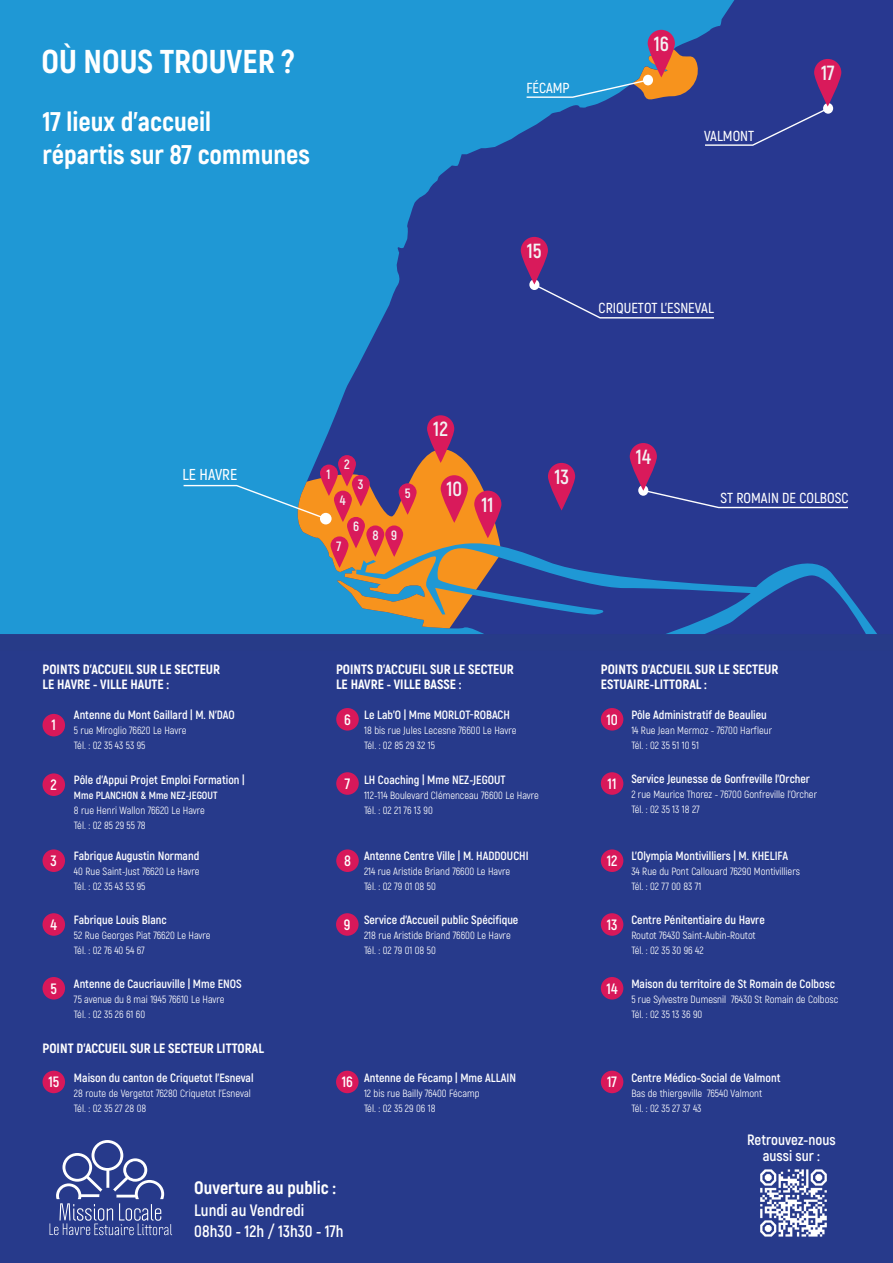
<style>
.page{position:relative;width:893px;height:1263px;background:#fff}
.page>*{position:absolute;margin:0;border:0;box-sizing:border-box;transform-origin:0 0}
.t1{font:800 33px "Akrobat";color:#fff}
.t2{font:800 27px/33px "Akrobat";color:#fff}
.t3{font:700 20.4px "Akrobat";color:#f2f3f4}
.t4{font:800 18px "Akrobat";color:#fff}
.t5{font:700 16.5px/21.5px "Akrobat";color:#fff}
.t6{font:600 15.75px "Akrobat";color:#fff}
.t7{font:700 15px/16.5px "Akrobat";color:#fff;text-align:center}
.t8{font:600 14.55px "Akrobat";color:#fff}
.t9{font:800 13.5px/15px "Akrobat";color:#fff}
.t10{font:700 13.5px "Akrobat";color:#f2f3f4}
.t11{font:700 12px "Akrobat";color:#fff}
.t12{font:10.5px/15px "Akrobat";color:#fff}
.t13{font:700 10.5px "Akrobat";color:#fff}
</style>
<div class="page">
<div style="left:0;top:0;width:893px;height:635px;background:#1f98d5"></div>
<svg style="left:328px;top:0;width:565px;height:433px;fill:#283890"></svg>
<div style="left:532px;top:283px;width:183px;height:36px;background:#283890"></div>
<div style="left:529px;top:279px;width:10px;height:11px;background:#fff;border-radius:50%"></div>
<svg style="left:183px;top:433px;width:710px;height:201px"></svg>
<div style="left:638px;top:485px;width:10px;height:11px;background:#fff;border-radius:50%"></div>
<svg style="left:525px;top:49px;width:305px;height:97px"></svg>
<div style="left:823px;top:103px;width:10px;height:11px;background:#fff;border-radius:50%"></div>
<svg style="left:320px;top:465px;width:18px;height:31px"></svg>
<svg style="left:338px;top:455px;width:18px;height:31px"></svg>
<svg style="left:352px;top:475px;width:18px;height:31px"></svg>
<svg style="left:334px;top:491px;width:18px;height:31px"></svg>
<svg style="left:399px;top:483px;width:18px;height:32px"></svg>
<svg style="left:347px;top:517px;width:18px;height:31px"></svg>
<svg style="left:331px;top:536px;width:17px;height:32px"></svg>
<svg style="left:366px;top:525px;width:18px;height:32px"></svg>
<svg style="left:385px;top:525px;width:18px;height:32px"></svg>
<svg style="left:441px;top:475px;width:27px;height:48px"></svg>
<svg style="left:474px;top:491px;width:27px;height:47px"></svg>
<svg style="left:427px;top:415px;width:27px;height:48px"></svg>
<svg style="left:548px;top:463px;width:27px;height:47px"></svg>
<svg style="left:630px;top:443px;width:27px;height:48px"></svg>
<svg style="left:521px;top:237px;width:27px;height:47px"></svg>
<svg style="left:648px;top:30px;width:27px;height:47px"></svg>
<svg style="left:814px;top:59px;width:27px;height:48px"></svg>
<div style="left:0;top:634px;width:893px;height:629px;background:#273a8b"></div>
<svg style="left:50px;top:1140px;width:122px;height:95px;background:#49599d"></svg>
<img style="left:751px;top:1163px;width:85px;height:80px">
<div style="left:43px;top:714px;width:22px;height:22px;background:#d8185a;border-radius:50%"></div>
<div style="left:43px;top:773px;width:22px;height:23px;background:#d8185a;border-radius:50%"></div>
<div style="left:43px;top:849px;width:22px;height:23px;background:#d8185a;border-radius:50%"></div>
<div style="left:43px;top:913px;width:22px;height:23px;background:#d8185a;border-radius:50%"></div>
<div style="left:43px;top:977px;width:22px;height:22px;background:#d8185a;border-radius:50%"></div>
<div style="left:336px;top:913px;width:23px;height:23px;background:#d8185a;border-radius:50%"></div>
<div style="left:336px;top:849px;width:23px;height:23px;background:#d8185a;border-radius:50%"></div>
<div style="left:336px;top:772px;width:23px;height:23px;background:#d8185a;border-radius:50%"></div>
<div style="left:336px;top:708px;width:23px;height:22px;background:#d8185a;border-radius:50%"></div>
<div style="left:601px;top:708px;width:22px;height:22px;background:#d8185a;border-radius:50%"></div>
<div style="left:601px;top:772px;width:22px;height:23px;background:#d8185a;border-radius:50%"></div>
<div style="left:601px;top:849px;width:22px;height:23px;background:#d8185a;border-radius:50%"></div>
<div style="left:601px;top:913px;width:22px;height:23px;background:#d8185a;border-radius:50%"></div>
<div style="left:601px;top:977px;width:22px;height:22px;background:#d8185a;border-radius:50%"></div>
<div style="left:43px;top:1071px;width:22px;height:22px;background:#d8185a;border-radius:50%"></div>
<div style="left:336px;top:1071px;width:23px;height:22px;background:#d8185a;border-radius:50%"></div>
<div style="left:601px;top:1071px;width:22px;height:22px;background:#d8185a;border-radius:50%"></div>
<h1 class="t1" style="left:41px;top:41px;width:255px">OÙ NOUS TROUVER ?</h1>
<h2 class="t2" style="left:43px;top:105px;width:269px">17 lieux d’accueil<br>répartis sur 87 communes</h2>
<h3 class="t8" style="left:526px;top:79px;width:45px">FÉCAMP</h3>
<h3 class="t3" style="left:654px;top:31px;width:17px">16</h3>
<h3 class="t8" style="left:704px;top:127px;width:52px">VALMONT</h3>
<h3 class="t3" style="left:527px;top:238px;width:16px">15</h3>
<h3 class="t8" style="left:599px;top:299px;width:117px">CRIQUETOT L’ESNEVAL</h3>
<h3 class="t3" style="left:821px;top:60px;width:15px">17</h3>
<h3 class="t6" style="left:182px;top:465px;width:56px">LE HAVRE</h3>
<p class="t10" style="left:327px;top:466px;width:6px">1</p>
<p class="t10" style="left:344px;top:456px;width:7px">2</p>
<p class="t10" style="left:340px;top:492px;width:7px">4</p>
<p class="t10" style="left:358px;top:476px;width:7px">3</p>
<p class="t10" style="left:353px;top:518px;width:8px">6</p>
<p class="t10" style="left:337px;top:538px;width:6px">7</p>
<p class="t10" style="left:405px;top:484px;width:7px">5</p>
<p class="t10" style="left:372px;top:527px;width:26px">8 9</p>
<h3 class="t3" style="left:433px;top:416px;width:16px">12</h3>
<h3 class="t3" style="left:446px;top:476px;width:17px">10</h3>
<h3 class="t3" style="left:482px;top:492px;width:14px">11</h3>
<h3 class="t3" style="left:554px;top:464px;width:16px">13</h3>
<h3 class="t3" style="left:636px;top:444px;width:16px">14</h3>
<h3 class="t8" style="left:720px;top:489px;width:129px">ST ROMAIN DE COLBOSC</h3>
<p class="t9" style="left:43px;top:661px;width:179px">POINTS D’ACCUEIL SUR LE SECTEUR<br>LE HAVRE - VILLE HAUTE :</p>
<h3 class="t7" style="left:52px;top:717px;width:6px">1</h3>
<h3 class="t7" style="left:51px;top:776px;width:8px">2</h3>
<h3 class="t7" style="left:51px;top:852px;width:8px">3</h3>
<h3 class="t7" style="left:51px;top:916px;width:8px">4</h3>
<h3 class="t7" style="left:51px;top:980px;width:8px">5</h3>
<p class="t11" style="left:74px;top:707px;width:162px">Antenne du Mont Gaillard | M. N’DAO</p>
<p class="t12" style="left:74px;top:723px;width:114px">5 rue Miroglio 76620 Le Havre<br>Tél. : 02 35 43 53 95</p>
<p class="t11" style="left:74px;top:772px;width:172px">Pôle d’Appui Projet Emploi Formation |</p>
<p class="t13" style="left:74px;top:788px;width:145px">Mme PLANCHON &amp; Mme NEZ-JEGOUT</p>
<p class="t12" style="left:74px;top:802px;width:132px">8 rue Henri Wallon 76620 Le Havre<br>Tél. : 02 85 29 55 78</p>
<p class="t11" style="left:74px;top:849px;width:127px">Fabrique Augustin Normand</p>
<p class="t12" style="left:74px;top:864px;width:127px">40 Rue Saint-Just 76620 Le Havre<br>Tél. : 02 35 43 53 95</p>
<p class="t11" style="left:74px;top:912px;width:94px">Fabrique Louis Blanc</p>
<p class="t12" style="left:74px;top:928px;width:138px">52 Rue Georges Piat 76620 Le Havre<br>Tél. : 02 76 40 54 67</p>
<p class="t11" style="left:74px;top:976px;width:169px">Antenne de Caucriauville | Mme ENOS</p>
<p class="t12" style="left:74px;top:992px;width:152px">75 avenue du 8 mai 1945 76610 Le Havre<br>Tél. : 02 35 26 61 60</p>
<p class="t9" style="left:336px;top:661px;width:179px">POINTS D’ACCUEIL SUR LE SECTEUR<br>LE HAVRE - VILLE BASSE :</p>
<h3 class="t7" style="left:344px;top:711px;width:8px">6</h3>
<h3 class="t7" style="left:345px;top:775px;width:7px">7</h3>
<h3 class="t7" style="left:344px;top:852px;width:8px">8</h3>
<h3 class="t7" style="left:344px;top:916px;width:8px">9</h3>
<p class="t11" style="left:364px;top:708px;width:147px">Le Lab’O | Mme MORLOT-ROBACH</p>
<p class="t12" style="left:364px;top:723px;width:154px">18 bis rue Jules Lecesne 76600 Le Havre<br>Tél. : 02 85 29 32 15</p>
<p class="t11" style="left:364px;top:772px;width:143px">LH Coaching | Mme NEZ-JEGOUT</p>
<p class="t12" style="left:364px;top:787px;width:177px">112-114 Boulevard Clémenceau 76600 Le Havre<br>Tél. : 02 21 76 13 90</p>
<p class="t11" style="left:364px;top:849px;width:166px">Antenne Centre Ville | M. HADDOUCHI</p>
<p class="t12" style="left:364px;top:864px;width:148px">214 rue Aristide Briand 76600 Le Havre<br>Tél. : 02 79 01 08 50</p>
<p class="t11" style="left:364px;top:912px;width:156px">Service d’Accueil public Spécifique</p>
<p class="t12" style="left:364px;top:928px;width:148px">218 rue Aristide Briand 76600 Le Havre<br>Tél. : 02 79 01 08 50</p>
<p class="t9" style="left:601px;top:661px;width:179px">POINTS D’ACCUEIL SUR LE SECTEUR<br>ESTUAIRE-LITTORAL :</p>
<h3 class="t7" style="left:606px;top:711px;width:13px">10</h3>
<p class="t11" style="left:631px;top:707px;width:137px">Pôle Administratif de Beaulieu</p>
<p class="t12" style="left:631px;top:723px;width:142px">14 Rue Jean Mermoz - 76700 Harfleur<br>Tél. : 02 35 51 10 51</p>
<p class="t11" style="left:631px;top:772px;width:180px">Service Jeunesse de Gonfreville l’Orcher</p>
<p class="t12" style="left:631px;top:787px;width:187px">2 rue Maurice Thorez - 76700 Gonfreville l’Orcher<br>Tél. : 02 35 13 18 27</p>
<p class="t11" style="left:631px;top:849px;width:158px">L’Olympia Montivilliers | M. KHELIFA</p>
<p class="t12" style="left:631px;top:864px;width:170px">34 Rue du Pont Callouard 76290 Montivilliers<br>Tél. : 02 77 00 83 71</p>
<p class="t11" style="left:631px;top:912px;width:135px">Centre Pénitentiaire du Havre</p>
<p class="t12" style="left:631px;top:928px;width:126px">Routot 76430 Saint-Aubin-Routot<br>Tél. : 02 35 30 96 42</p>
<p class="t11" style="left:631px;top:976px;width:205px">Maison du territoire de St Romain de Colbosc</p>
<p class="t12" style="left:631px;top:992px;width:209px">5 rue Sylvestre Dumesnil 76430 St Romain de Colbosc<br>Tél. : 02 35 13 36 90</p>
<h3 class="t7" style="left:608px;top:775px;width:10px">11</h3>
<h3 class="t7" style="left:607px;top:852px;width:12px">12</h3>
<h3 class="t7" style="left:607px;top:916px;width:12px">13</h3>
<h3 class="t7" style="left:607px;top:980px;width:12px">14</h3>
<p class="t9" style="left:43px;top:1040px;width:223px">POINT D’ACCUEIL SUR LE SECTEUR LITTORAL</p>
<p class="t11" style="left:364px;top:1071px;width:154px">Antenne de Fécamp | Mme ALLAIN</p>
<p class="t12" style="left:364px;top:1086px;width:117px">12 bis rue Bailly 76400 Fécamp<br>Tél. : 02 35 29 06 18</p>
<p class="t11" style="left:74px;top:1070px;width:181px">Maison du canton de Criquetot l’Esneval</p>
<p class="t12" style="left:74px;top:1085px;width:178px">28 route de Vergetot 76280 Criquetot l’Esneval<br>Tél. : 02 35 27 28 08</p>
<h3 class="t7" style="left:48px;top:1074px;width:12px">15</h3>
<h3 class="t7" style="left:342px;top:1074px;width:13px">16</h3>
<h3 class="t7" style="left:607px;top:1074px;width:12px">17</h3>
<p class="t11" style="left:631px;top:1070px;width:151px">Centre Médico-Social de Valmont</p>
<p class="t12" style="left:631px;top:1085px;width:132px">Bas de thiergeville 76540 Valmont<br>Tél. : 02 35 27 37 43</p>
<h3 class="t7" style="left:747px;top:1131px;width:90px">Retrouvez-nous aussi sur :</h3>
<h3 class="t4" style="left:194px;top:1176px;width:143px">Ouverture au public :</h3>
<h3 class="t5" style="left:194px;top:1199px;width:151px">Lundi au Vendredi<br>08h30 - 12h / 13h30 - 17h</h3>
</div>
